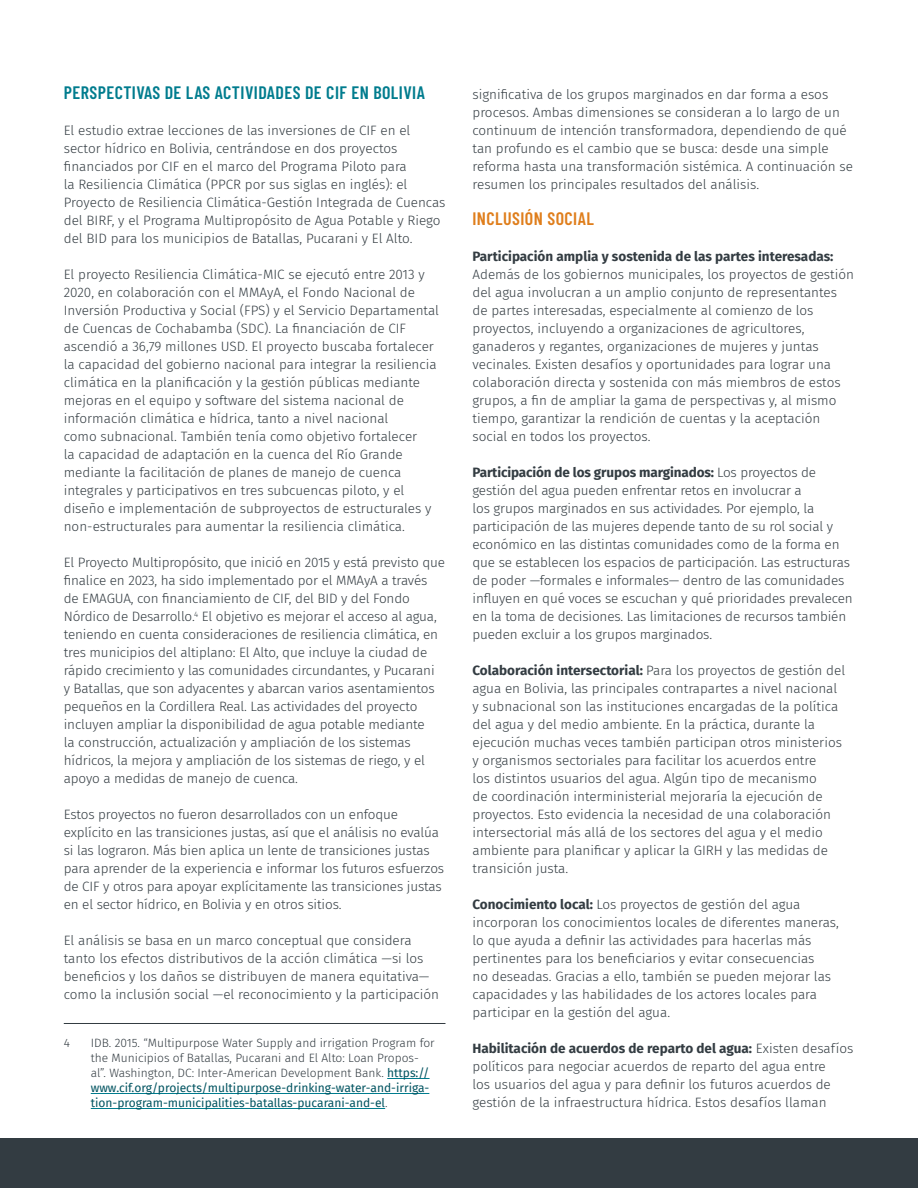
<style>
.page{position:relative;width:918px;height:1188px;background:#fff}
.page>*{position:absolute;margin:0;border:0;box-sizing:border-box;transform-origin:0 0}
.Headline_paragraph{font:600 18px "Barlow Condensed";letter-spacing:.025em;color:#007c8e}
.Headings_second_leve{font:600 18px "Barlow Condensed";letter-spacing:.025em;color:#df7e1c}
.Text{font:300 13.5px/18px "Fira Sans";color:#333c42}
.Footnote_text{font:300 12px/15px "Fira Sans";color:#333c42}
.s1{font-weight:400;color:#005360}
.s2{font-weight:700}
</style>
<div class="page">
<div style="left:0;top:1139px;width:918px;height:49px;background:#333c42"></div>
<hr style="left:64px;top:1023px;width:381px;height:1px;background:#333c42">
<hr style="left:387px;top:1078px;width:43px;height:1px;background:#007c8e">
<hr style="left:91px;top:1093px;width:338px;height:1px;background:#007c8e">
<hr style="left:91px;top:1108px;width:294px;height:1px;background:#007c8e">
<p class="Headline_paragraph" style="left:64px;top:80px;width:363px">PERSPECTIVAS DE LAS ACTIVIDADES DE CIF EN BOLIVIA</p>
<p class="Text" style="left:64px;top:121px;width:383px">El estudio extrae lecciones de las inversiones de CIF en el sector hídrico en Bolivia, centrándose en dos proyectos financiados por CIF en el marco del Programa Piloto para<br>la Resiliencia Climática (PPCR por sus siglas en inglés): el Proyecto de Resiliencia Climática-Gestión Integrada de Cuencas del BIRF, y el Programa Multipropósito de Agua Potable y Riego del BID para los municipios de Batallas, Pucarani y El Alto.</p>
<p class="Text" style="left:64px;top:265px;width:377px">El proyecto Resiliencia Climática-MIC se ejecutó entre 2013 y 2020, en colaboración con el MMAyA, el Fondo Nacional de Inversión Productiva y Social (FPS) y el Servicio Departamental de Cuencas de Cochabamba (SDC). La financiación de CIF ascendió a 36,79 millones USD. El proyecto buscaba fortalecer la capacidad del gobierno nacional para integrar la resiliencia climática en la planificación y la gestión públicas mediante mejoras en el equipo y software del sistema nacional de información climática e hídrica, tanto a nivel nacional<br>como subnacional. También tenía como objetivo fortalecer<br>la capacidad de adaptación en la cuenca del Río Grande mediante la facilitación de planes de manejo de cuenca integrales y participativos en tres subcuencas piloto, y el diseño e implementación de subproyectos de estructurales y non-estructurales para aumentar la resiliencia climática.</p>
<p class="Text" style="left:64px;top:553px;width:383px">El Proyecto Multipropósito, que inició en 2015 y está previsto que finalice en 2023, ha sido implementado por el MMAyA a través de EMAGUA, con financiamiento de CIF, del BID y del Fondo Nórdico de Desarrollo.<sup>4</sup> El objetivo es mejorar el acceso al agua, teniendo en cuenta consideraciones de resiliencia climática, en tres municipios del altiplano: El Alto, que incluye la ciudad de rápido crecimiento y las comunidades circundantes, y Pucarani<br>y Batallas, que son adyacentes y abarcan varios asentamientos pequeños en la Cordillera Real. Las actividades del proyecto incluyen ampliar la disponibilidad de agua potable mediante<br>la construcción, actualización y ampliación de los sistemas hídricos, la mejora y ampliación de los sistemas de riego, y el apoyo a medidas de manejo de cuenca.</p>
<p class="Text" style="left:64px;top:805px;width:382px">Estos proyectos no fueron desarrollados con un enfoque explícito en las transiciones justas, así que el análisis no evalúa si las lograron. Más bien aplica un lente de transiciones justas para aprender de la experiencia e informar los futuros esfuerzos de CIF y otros para apoyar explícitamente las transiciones justas en el sector hídrico, en Bolivia y en otros sitios.</p>
<p class="Text" style="left:64px;top:931px;width:377px">El análisis se basa en un marco conceptual que considera tanto los efectos distributivos de la acción climática —si los beneficios y los daños se distribuyen de manera equitativa— como la inclusión social —el reconocimiento y la participación</p>
<p class="Footnote_text" style="left:64px;top:1035px;width:8px">4</p>
<p class="Footnote_text" style="left:91px;top:1035px;width:345px">IDB. 2015. “Multipurpose Water Supply and irrigation Program for the Municipios of Batallas, Pucarani and El Alto: Loan Propos&shy;al”. Washington, DC: Inter-American Development Bank. <span class="s1">https:// www.cif.org/projects/multipurpose-drinking-water-and-irriga&shy;tion-program-municipalities-batallas-pucarani-and-el</span>.</p>
<p class="Text" style="left:472px;top:85px;width:382px">significativa de los grupos marginados en dar forma a esos procesos. Ambas dimensiones se consideran a lo largo de un continuum de intención transformadora, dependiendo de qué tan profundo es el cambio que se busca: desde una simple reforma hasta una transformación sistémica. A continuación se resumen los principales resultados del análisis.</p>
<p class="Headings_second_leve" style="left:472px;top:206px;width:123px">INCLUSIÓN SOCIAL</p>
<p class="Text" style="left:472px;top:247px;width:383px"><span class="s2">Participación amplia y sostenida de las partes interesadas:<br></span>Además de los gobiernos municipales, los proyectos de gestión del agua involucran a un amplio conjunto de representantes de partes interesadas, especialmente al comienzo de los proyectos, incluyendo a organizaciones de agricultores, ganaderos y regantes, organizaciones de mujeres y juntas vecinales. Existen desafíos y oportunidades para lograr una colaboración directa y sostenida con más miembros de estos grupos, a fin de ampliar la gama de perspectivas y, al mismo tiempo, garantizar la rendición de cuentas y la aceptación social en todos los proyectos.</p>
<p class="Text" style="left:472px;top:463px;width:382px"><span class="s2">Participación de los grupos marginados:</span> Los proyectos de gestión del agua pueden enfrentar retos en involucrar a<br>los grupos marginados en sus actividades. Por ejemplo, la participación de las mujeres depende tanto de su rol social y económico en las distintas comunidades como de la forma en que se establecen los espacios de participación. Las estructuras de poder —formales e informales— dentro de las comunidades influyen en qué voces se escuchan y qué prioridades prevalecen en la toma de decisiones. Las limitaciones de recursos también pueden excluir a los grupos marginados.</p>
<p class="Text" style="left:472px;top:661px;width:374px"><span class="s2">Colaboración intersectorial:</span> Para los proyectos de gestión del agua en Bolivia, las principales contrapartes a nivel nacional y subnacional son las instituciones encargadas de la política del agua y del medio ambiente. En la práctica, durante la ejecución muchas veces también participan otros ministerios y organismos sectoriales para facilitar los acuerdos entre<br>los distintos usuarios del agua. Algún tipo de mecanismo<br>de coordinación interministerial mejoraría la ejecución de proyectos. Esto evidencia la necesidad de una colaboración intersectorial más allá de los sectores del agua y el medio ambiente para planificar y aplicar la GIRH y las medidas de transición justa.</p>
<p class="Text" style="left:472px;top:895px;width:368px"><span class="s2">Conocimiento local:</span> Los proyectos de gestión del agua incorporan los conocimientos locales de diferentes maneras, lo que ayuda a definir las actividades para hacerlas más pertinentes para los beneficiarios y evitar consecuencias<br>no deseadas. Gracias a ello, también se pueden mejorar las capacidades y las habilidades de los actores locales para participar en la gestión del agua.</p>
<p class="Text" style="left:472px;top:1039px;width:383px"><span class="s2">Habilitación de acuerdos de reparto del agua:</span> Existen desafíos políticos para negociar acuerdos de reparto del agua entre<br>los usuarios del agua y para definir los futuros acuerdos de gestión de la infraestructura hídrica. Estos desafíos llaman</p>
</div>
